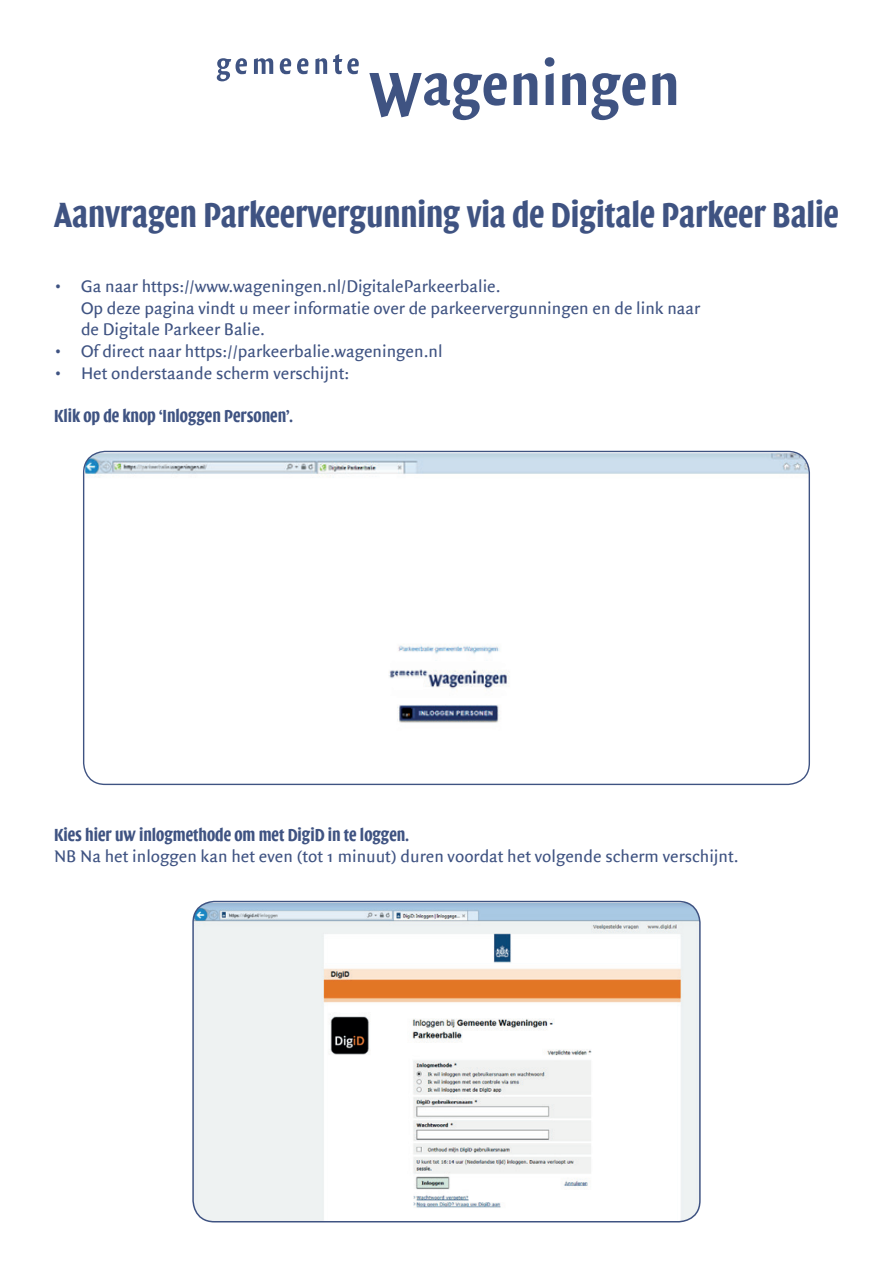
<style>
.page{position:relative;width:893px;height:1263px;background:#fff}
.page>*{position:absolute;margin:0;border:0;box-sizing:border-box;transform-origin:0 0}
.t1{font:600 36px "Quadraat Sans Dis";color:#3f5382}
.t2{font:18px/21.6px "Quadraat Sans";color:#3f5382}
.t3{font:600 18px "Quadraat Sans Dis";color:#3f5382}
</style>
<div class="page">
<svg style="left:217px;top:58px;width:30px;height:23px"></svg>
<svg style="left:254px;top:58px;width:19px;height:16px"></svg>
<svg style="left:280px;top:58px;width:11px;height:16px"></svg>
<svg style="left:297px;top:58px;width:11px;height:16px"></svg>
<svg style="left:315px;top:58px;width:12px;height:16px"></svg>
<svg style="left:333px;top:54px;width:26px;height:20px"></svg>
<svg style="left:369px;top:73px;width:138px;height:47px"></svg>
<svg style="left:514px;top:73px;width:23px;height:32px"></svg>
<svg style="left:545px;top:57px;width:9px;height:48px"></svg>
<svg style="left:562px;top:73px;width:84px;height:47px"></svg>
<svg style="left:652px;top:73px;width:24px;height:32px"></svg>
<img style="left:85px;top:452px;width:724px;height:332px">
<img style="left:194px;top:902px;width:506px;height:320px">
<div style="left:192px;top:901px;width:509px;height:321px;border:2px solid #3f5382;border-radius:21px"></div>
<h1 class="t1" style="left:54px;top:196px;width:786px">Aanvragen Parkeervergunning via de Digitale Parkeer Balie</h1>
<p class="t2" style="left:81px;top:276px;width:621px;text-indent:-27px">• Ga naar https://www.wageningen.nl/DigitaleParkeerbalie.<br>Op deze pagina vindt u meer informatie over de parkeervergunningen en de link naar de Digitale Parkeer Balie.</p>
<p class="t2" style="left:54px;top:341px;width:390px">• Of direct naar https://parkeerbalie.wageningen.nl</p>
<p class="t2" style="left:54px;top:362px;width:297px">• Het onderstaande scherm verschijnt:</p>
<p class="t3" style="left:54px;top:406px;width:240px">Klik op de knop ‘Inloggen Personen’.</p>
<p class="t3" style="left:54px;top:825px;width:356px">Kies hier uw inlogmethode om met DigiD in te loggen.</p>
<p class="t2" style="left:54px;top:846px;width:686px">NB Na het inloggen kan het even (tot 1 minuut) duren voordat het volgende scherm verschijnt.</p>
</div>
